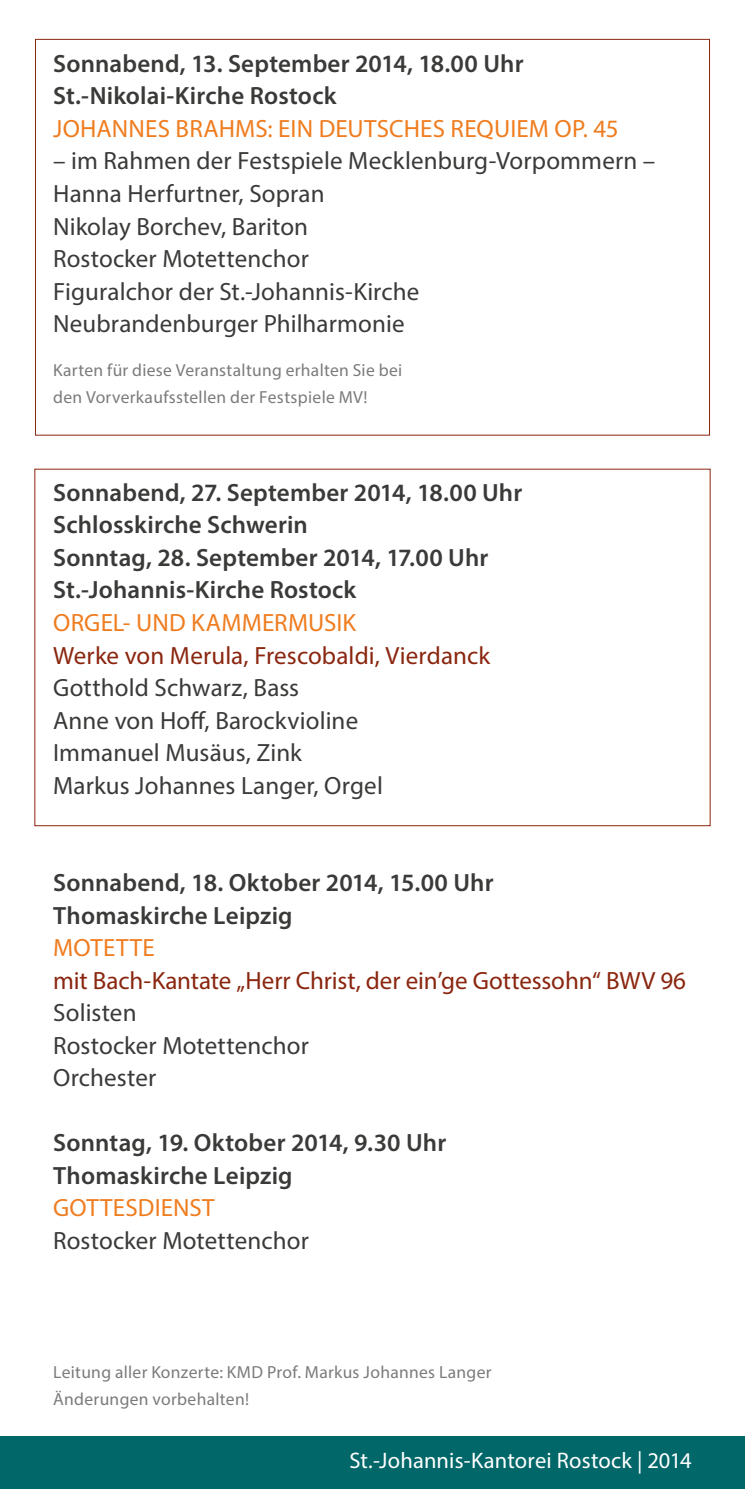
<style>
.page{position:relative;width:745px;height:1489px;background:#fff}
.page>*{position:absolute;margin:0;border:0;box-sizing:border-box;transform-origin:0 0}
.t1{font:25px/32.5px "Myriad Pro";letter-spacing:.005em;color:#3a3a39}
.t2{font:600 25px/32.5px "Myriad Pro";letter-spacing:.005em;color:#3a3a39}
.t3{font:25px "Myriad Pro";color:#8a260f}
.t4{font:25px "Myriad Pro";letter-spacing:.005em;color:#ef7d20}
.t5{font:22.5px "Myriad Pro";letter-spacing:.005em;color:#fff}
.t6{font:17.5px/27.5px "Myriad Pro";letter-spacing:.02em;color:#7a7b7a}
</style>
<div class="page">
<div style="left:0;top:1435px;width:744px;height:53px;background:#016769"></div>
<p class="t2" style="left:53px;top:47px;width:471px">Sonnabend, 13. September 2014, 18.00 Uhr<br>St.-Nikolai-Kirche Rostock</p>
<p class="t4" style="left:53px;top:113px;width:566px">JOHANNES BRAHMS: EIN DEUTSCHES REQUIEM OP. 45</p>
<p class="t1" style="left:53px;top:144px;width:603px">– im Rahmen der Festspiele Mecklenburg-Vorpommern – Hanna Herfurtner, Sopran<br>Nikolay Borchev, Bariton<br>Rostocker Motettenchor<br>Figuralchor der St.-Johannis-Kirche<br>Neubrandenburger Philharmonie</p>
<p class="t6" style="left:53px;top:356px;width:350px">Karten für diese Veranstaltung erhalten Sie bei den Vorverkaufsstellen der Festspiele MV!</p>
<p class="t2" style="left:53px;top:475px;width:470px">Sonnabend, 27. September 2014, 18.00 Uhr Schlosskirche Schwerin<br>Sonntag, 28. September 2014, 17.00 Uhr St.-Johannis-Kirche Rostock</p>
<p class="t4" style="left:53px;top:607px;width:304px">ORGEL- UND KAMMERMUSIK</p>
<p class="t3" style="left:53px;top:639px;width:438px">Werke von Merula, Frescobaldi, Vierdanck</p>
<p class="t1" style="left:53px;top:671px;width:331px">Gotthold Schwarz, Bass<br>Anne von Hoff, Barockvioline<br>Immanuel Musäus, Zink<br>Markus Johannes Langer, Orgel</p>
<p class="t2" style="left:53px;top:865px;width:441px">Sonnabend, 18. Oktober 2014, 15.00 Uhr<br>Thomaskirche Leipzig</p>
<p class="t4" style="left:53px;top:932px;width:103px">MOTETTE</p>
<p class="t3" style="left:53px;top:964px;width:634px">mit Bach-Kantate „Herr Christ, der ein’ge Gottessohn“ BWV 96</p>
<p class="t1" style="left:53px;top:996px;width:257px">Solisten<br>Rostocker Motettenchor<br>Orchester</p>
<p class="t2" style="left:53px;top:1125px;width:394px">Sonntag, 19. Oktober 2014, 9.30 Uhr<br>Thomaskirche Leipzig</p>
<p class="t4" style="left:53px;top:1192px;width:163px">GOTTESDIENST</p>
<p class="t1" style="left:53px;top:1223px;width:257px">Rostocker Motettenchor</p>
<p class="t6" style="left:53px;top:1357px;width:439px">Leitung aller Konzerte: KMD Prof. Markus Johannes Langer<br>Änderungen vorbehalten!</p>
<p class="t5" style="left:349px;top:1446px;width:343px">St.-Johannis-Kantorei Rostock | 2014</p>
</div>
